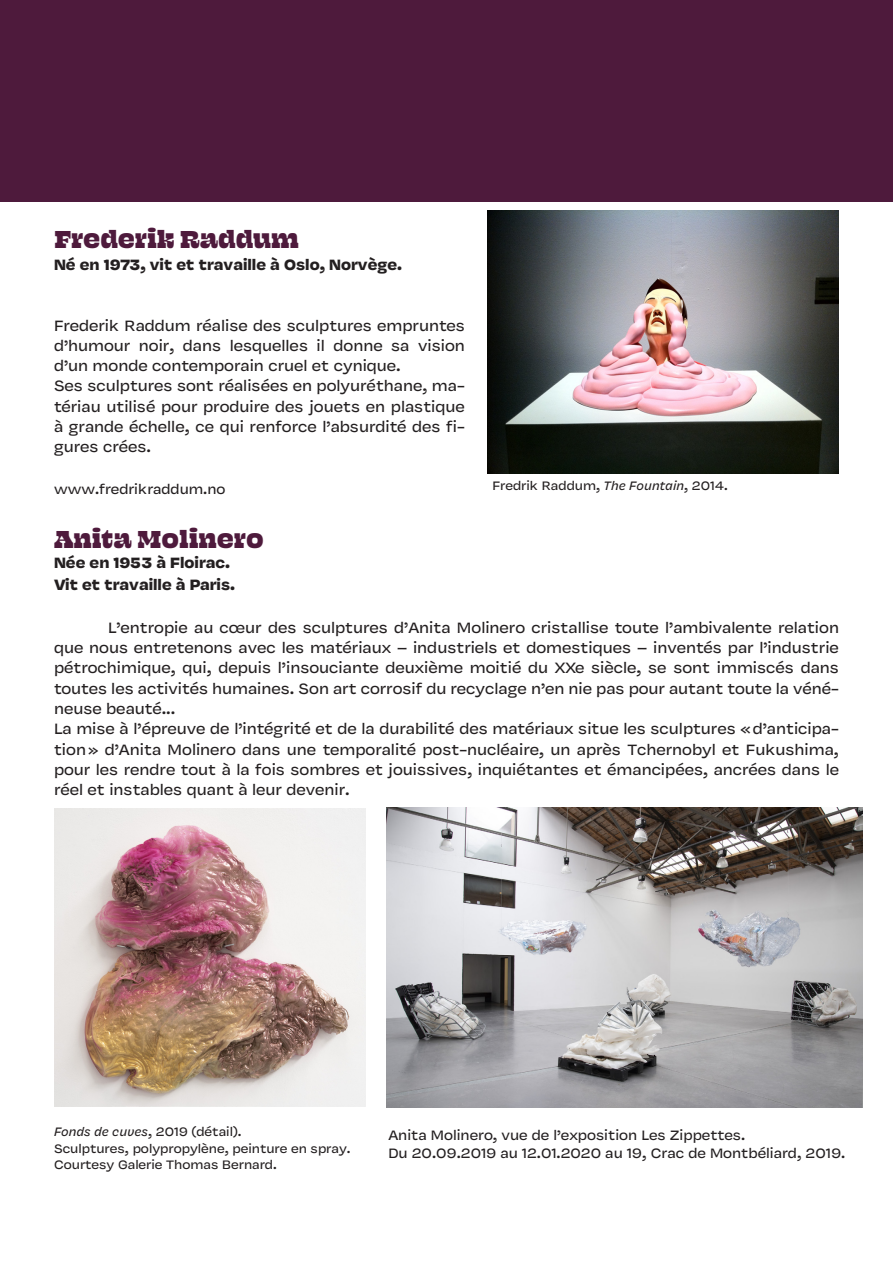
<style>
.page{position:relative;width:893px;height:1263px;background:#fff}
.page>*{position:absolute;margin:0;border:0;box-sizing:border-box;transform-origin:0 0}
.t1{font:27px "Beastly 12 Point";color:#4e1a3c}
.t2{font:16.5px/20.2px "Vulf Sans";color:#231f20;text-align:justify}
.t3{font:700 16.5px "Vulf Sans";color:#231f20}
.t4{font:15px "Vulf Sans";color:#231f20}
.t5{font:13.5px "Vulf Sans";color:#231f20}
.s1{font-style:italic}
</style>
<div class="page">
<div style="left:0;top:0;width:893px;height:202px;background:#4e1a3c"></div>
<img style="left:487px;top:210px;width:352px;height:263px">
<img style="left:54px;top:809px;width:312px;height:297px">
<img style="left:387px;top:808px;width:475px;height:300px">
<p class="t1" style="left:54px;top:220px;width:246px">Frederik Raddum</p>
<p class="t3" style="left:54px;top:252px;width:350px">Né en 1973, vit et travaille à Oslo, Norvège.</p>
<p class="t2" style="left:54px;top:315px;width:412px">Frederik Raddum réalise des sculptures empruntes d’humour noir, dans lesquelles il donne sa vision d’un monde contemporain cruel et cynique.</p>
<p class="t2" style="left:54px;top:375px;width:412px">Ses sculptures sont réalisées en polyuréthane, ma&shy;tériau utilisé pour produire des jouets en plastique à grande échelle, ce qui renforce l’absurdité des fi&shy;gures crées.</p>
<p class="t4" style="left:54px;top:479px;width:173px">www.fredrikraddum.no</p>
<p class="t1" style="left:54px;top:520px;width:211px">Anita Molinero</p>
<p class="t3" style="left:54px;top:551px;width:178px">Née en 1953 à Floirac.</p>
<p class="t3" style="left:54px;top:572px;width:183px">Vit et travaille à Paris.</p>
<p class="t2" style="left:54px;top:617px;width:786px;text-indent:54px">L’entropie au cœur des sculptures d’Anita Molinero cristallise toute l’ambivalente relation que nous entretenons avec les matériaux – industriels et domestiques – inventés par l’industrie pétrochimique, qui, depuis l’insouciante deuxième moitié du XXe siècle, se sont immiscés dans toutes les activités humaines. Son art corrosif du recyclage n’en nie pas pour autant toute la véné&shy;neuse beauté...</p>
<p class="t2" style="left:54px;top:718px;width:787px">La mise à l’épreuve de l’intégrité et de la durabilité des matériaux situe les sculptures «d’anticipa&shy;tion» d’Anita Molinero dans une temporalité post-nucléaire, un après Tchernobyl et Fukushima, pour les rendre tout à la fois sombres et jouissives, inquiétantes et émancipées, ancrées dans le réel et instables quant à leur devenir.</p>
<p class="t5" style="left:492px;top:477px;width:237px">Fredrik Raddum, <span class="s1">The Fountain</span>, 2014.</p>
<p class="t5" style="left:54px;top:1123px;width:189px"><span class="s1">Fonds de cuves</span>, 2019 (détail).</p>
<p class="t5" style="left:54px;top:1139px;width:298px">Sculptures, polypropylène, peinture en spray.</p>
<p class="t5" style="left:54px;top:1155px;width:224px">Courtesy Galerie Thomas Bernard.</p>
<p class="t4" style="left:388px;top:1125px;width:358px">Anita Molinero, vue de l’exposition Les Zippettes.</p>
<p class="t4" style="left:388px;top:1143px;width:458px">Du 20.09.2019 au 12.01.2020 au 19, Crac de Montbéliard, 2019.</p>
</div>
